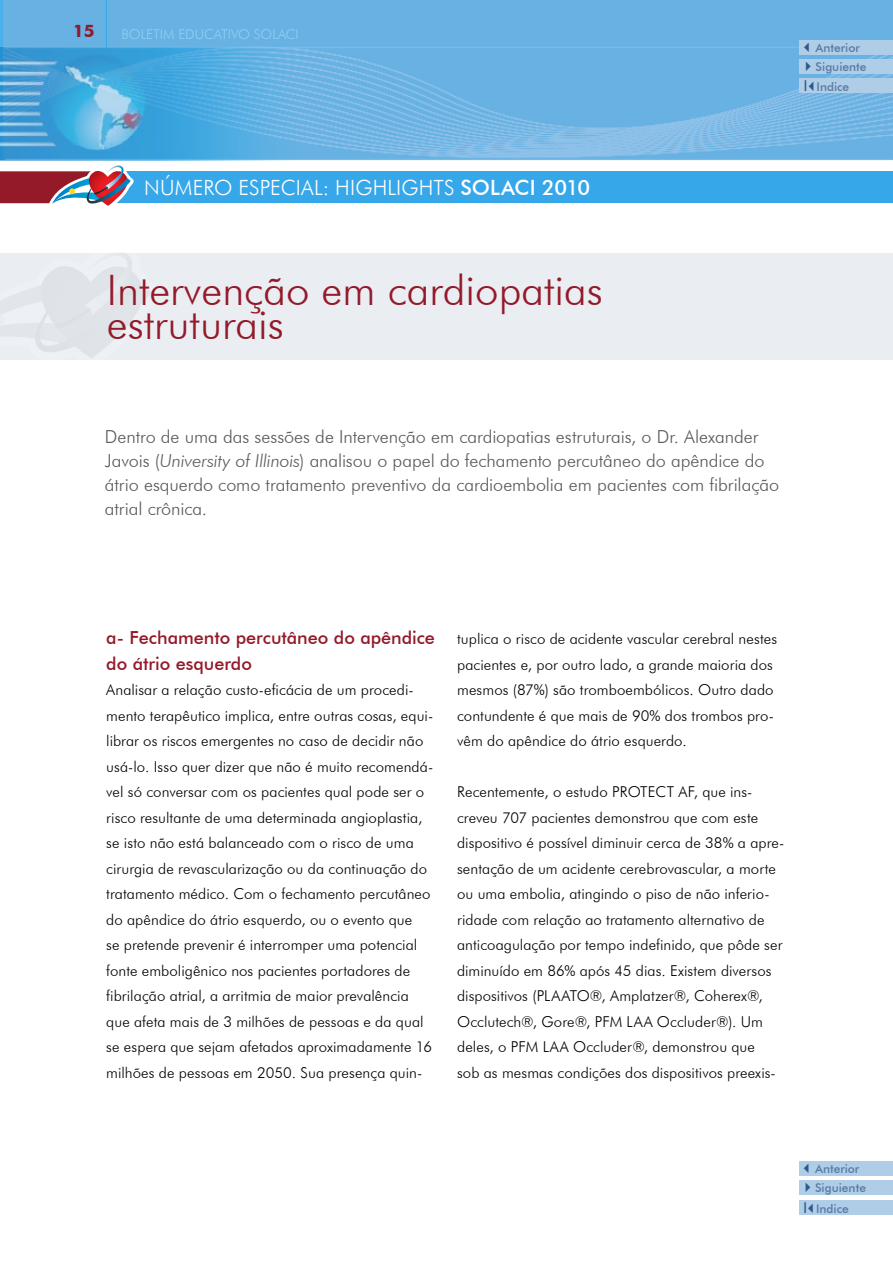
<style>
.page{position:relative;width:893px;height:1263px;background:#fff}
.page>*{position:absolute;margin:0;border:0;box-sizing:border-box;transform-origin:0 0}
.t1{font:300 42px/34.5px "Futura BT";color:#941a2a}
.t2{font:300 21px "Futura BT";letter-spacing:.01em;color:#fff}
.t3{font:500 21px "Futura BT";letter-spacing:-.02em;color:#fff}
.t4{font:300 18px/24px "Futura BT";letter-spacing:-.005em;color:#58595b}
.t5{font:500 18px/25.5px "Futura BT";color:#941a2a}
.t6{font:700 17.25px "Futura BT";color:#941a2a}
.t7{font:300 15px/25.5px "Futura BT";letter-spacing:.005em;color:#000}
.t8{font:300 13.5px "Futura BT";color:#90cff3}
.t9{font:500 12px/20.2px "Futura BT";color:#577aa3}
.s1{font-weight:300}
.s2{color:#2d598c}
.s3{font-family:"Arial";font-weight:400;font-size:15px;color:#2d598c}
.s4{font-style:italic}
</style>
<div class="page">
<img style="left:4px;top:0;width:889px;height:159px">
<hr style="left:106px;top:0;width:1px;height:49px;background:#36a7e9">
<div style="left:107px;top:171px;width:786px;height:32px;background:#36a7e9"></div>
<img style="left:0;top:47px;width:307px;height:113px">
<hr style="left:5px;top:47px;width:888px;height:1px;background:#88cbf2">
<hr style="left:5px;top:159px;width:888px;height:1px;background:#88cbf2">
<svg style="left:0;top:165px;width:134px;height:41px"></svg>
<div style="left:0;top:253px;width:893px;height:106px;background:#eaeef3"></div>
<svg style="left:35px;top:267px;width:107px;height:90px"></svg>
<div style="left:799px;top:41px;width:94px;height:14px;background:#b0cde8"></div>
<div style="left:799px;top:60px;width:94px;height:14px;background:#b0cde8"></div>
<div style="left:799px;top:79px;width:94px;height:14px;background:#b0cde8"></div>
<div style="left:799px;top:1162px;width:93px;height:14px;background:#b0cde8"></div>
<div style="left:799px;top:1181px;width:93px;height:14px;background:#b0cde8"></div>
<div style="left:799px;top:1200px;width:93px;height:14px;background:#b0cde8"></div>
<p class="t6" style="left:73px;top:21px;width:23px">15</p>
<p class="t8" style="left:121px;top:26px;width:171px">BOLETIM EDUCATIVO SO LACI</p>
<h2 class="t2" style="left:144px;top:175px;width:45px">númer</h2>
<h2 class="t2" style="left:214px;top:175px;width:156px">o ESPECIAL: Highl</h2>
<h2 class="t2" style="left:396px;top:175px;width:20px">ight</h2>
<h2 class="t3" style="left:444px;top:175px;width:58px"><span class="s1">s</span> Solaci</h2>
<h2 class="t3" style="left:542px;top:175px;width:49px">2010</h2>
<h1 class="t1" style="left:107px;top:272px;width:498px">I ntervenção em cardiopatias estruturais</h1>
<p class="t9" style="left:801px;top:37px;width:61px"><span class="s2">✓</span>Anterior</p>
<p class="t9" style="left:801px;top:56px;width:67px"><span class="s2">✔</span>Siguiente<br><span class="s3">I</span><span class="s2">✓</span>Indice</p>
<p class="t4" style="left:105px;top:425px;width:676px">Dentro de uma das sessões de I ntervenção em cardiopatias estruturais, o Dr. Alexander Javois (<span class="s4">University of Illinois</span>) analisou o papel do fechamento percutâneo do apêndice do átrio esquerdo como tratamento preventivo da cardioembolia em pacientes com fibrilação atrial crônica.</p>
<p class="t5" style="left:106px;top:625px;width:330px">a- Fechamento percutâneo do apêndice do átrio esquerdo</p>
<p class="t7" style="left:106px;top:677px;width:328px">Analisar a relação custo-eficácia de um procedi&shy;mento terapêutico implica, entre outras cosas, equi&shy;librar os riscos emergentes no caso de decidir não usá-lo. Isso quer dizer que não é muito recomendá&shy;vel só conversar com os pacientes qual pode ser o risco resultante de uma determinada angioplastia, se isto não está balanceado com o risco de uma cirurgia de revascularização ou da continuação do tratamento médico. Com o fechamento percutâneo do apêndice do átrio esquerdo, ou o evento que<br>se pretende prevenir é interromper uma potencial fonte emboligênico nos pacientes portadores de fibrilação atrial, a arritmia de maior prevalência que afeta mais de 3 milhões de pessoas e da qual se espera que sejam afetados aproximadamente 16 milhões de pessoas em 2050. Sua presença quin-</p>
<p class="t7" style="left:457px;top:626px;width:322px">tuplica o risco de acidente vascular cerebral nestes pacientes e, por outro lado, a grande maioria dos mesmos (87%) são tromboembólicos. Outro dado contundente é que mais de 90% dos trombos pro&shy;vêm do apêndice do átrio esquerdo.</p>
<p class="t7" style="left:457px;top:779px;width:329px">Recentemente, o estudo PROTECT AF, que ins&shy;creveu 707 pacientes demonstrou que com este dispositivo é possível diminuir cerca de 38% a apre&shy;sentação de um acidente cerebrovascular, a morte ou uma embolia, atingindo o piso de não inferio&shy;ridade com relação ao tratamento alternativo de anticoagulação por tempo indefinido, que pôde ser diminuído em 86% após 45 dias. Existem diversos dispositivos (PLAATO®, Amplatzer®, Coherex®, Occlutech®, Gore®, PFM LAA Occluder®). Um deles, o PFM LAA Occluder®, demonstrou que<br>sob as mesmas condições dos dispositivos preexis-</p>
<p class="t9" style="left:800px;top:1158px;width:61px"><span class="s2">✓</span>Anterior</p>
<p class="t9" style="left:800px;top:1177px;width:67px"><span class="s2">✔</span>Siguiente<br><span class="s3">I</span><span class="s2">✓</span>Indice</p>
</div>
